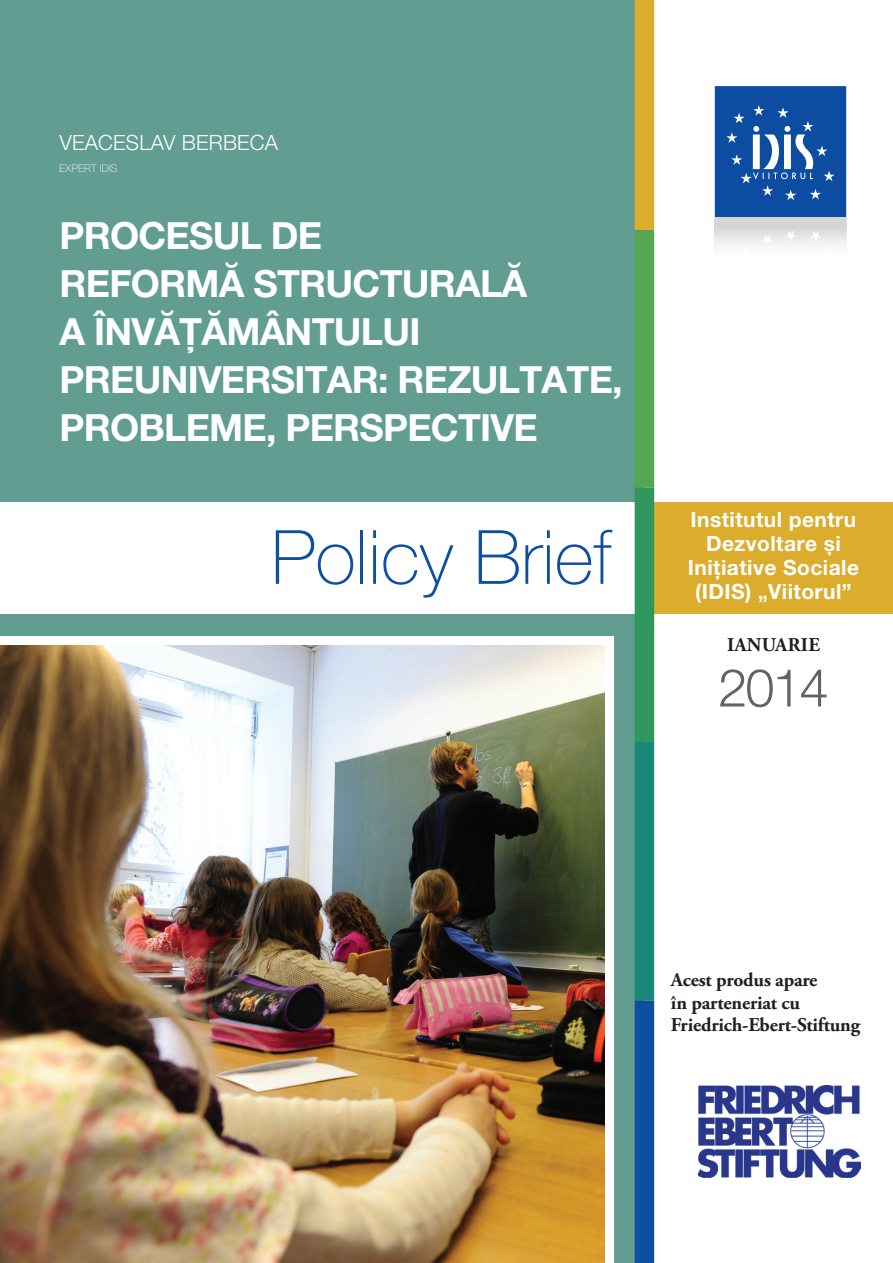
<style>
.page{position:relative;width:893px;height:1263px;background:#fff}
.page>*{position:absolute;margin:0;border:0;box-sizing:border-box;transform-origin:0 0}
.t1{font:100 75px "Helvetica Neue LT Pro";color:#0f4fa0}
.t2{font:300 52.5px "Helvetica Neue LT Pro";color:#636366}
.t3{font:700 37.5px/48px "Helvetica Neue LT Pro";letter-spacing:-.02em;color:#fff}
.t4{font:700 21px/24px "Helvetica Neue LT Pro";letter-spacing:.02em;color:#fff;text-align:center}
.t5{font:300 21px "Helvetica Neue LT Pro";letter-spacing:.01em;color:#fff}
.t6{font:700 19.5px/22.5px "Adobe Garamond Pro";letter-spacing:-.01em;color:#231f20}
.t7{font:700 19.5px "Adobe Garamond Pro";letter-spacing:.015em;color:#231f20}
.t8{font:100 10.5px "Helvetica Neue LT Pro";letter-spacing:.02em;color:#fff}
</style>
<div class="page">
<svg style="left:715px;top:86px;width:131px;height:131px;background:#235da9"></svg>
<img style="left:698px;top:1085px;width:162px;height:93px">
<div style="left:0;top:0;width:643px;height:1263px;background:#629d91"></div>
<img style="left:715px;top:218px;width:131px;height:28px">
<div style="left:0;top:502px;width:642px;height:112px;background:#fff"></div>
<div style="left:652px;top:502px;width:241px;height:112px;background:#dcac2d"></div>
<div style="left:635px;top:0;width:19px;height:230px;background:#dcac2d"></div>
<div style="left:635px;top:230px;width:19px;height:258px;background:#54a752"></div>
<div style="left:635px;top:488px;width:19px;height:253px;background:#30985f"></div>
<div style="left:635px;top:741px;width:19px;height:260px;background:#198876"></div>
<div style="left:635px;top:1000px;width:19px;height:263px;background:#0f4fa0"></div>
<div style="left:0;top:637px;width:613px;height:626px;background:#fff"></div>
<img style="left:0;top:645px;width:605px;height:618px">
<p class="t5" style="left:60px;top:130px;width:220px">VEACESLAV BERBECA</p>
<p class="t8" style="left:60px;top:162px;width:60px">expert IDIS</p>
<p class="t3" style="left:60px;top:211px;width:565px">PROCESUL DE<br>REFORMĂ STRUCTURALĂ<br>A ÎNVĂȚĂMÂNTULUI<br>PREUNIVERSITAR: REZULTATE,<br>PROBLEME, PERSPECTIVE</p>
<h1 class="t1" style="left:271px;top:514px;width:343px">Policy Brief</h1>
<p class="t4" style="left:688px;top:507px;width:173px">INSTITUTUL PENTRU<br>DEZVOLTARE ŞI<br>INIŢIATIVE SOCIALE (IDIS) „VIITORUL”</p>
<p class="t7" style="left:727px;top:633px;width:91px">ianuarie</p>
<h2 class="t2" style="left:718px;top:656px;width:112px">2014</h2>
<p class="t6" style="left:671px;top:969px;width:191px">Acest produs apare<br>în parteneriat cu<br>Friedrich-Ebert-Stiftung</p>
</div>
